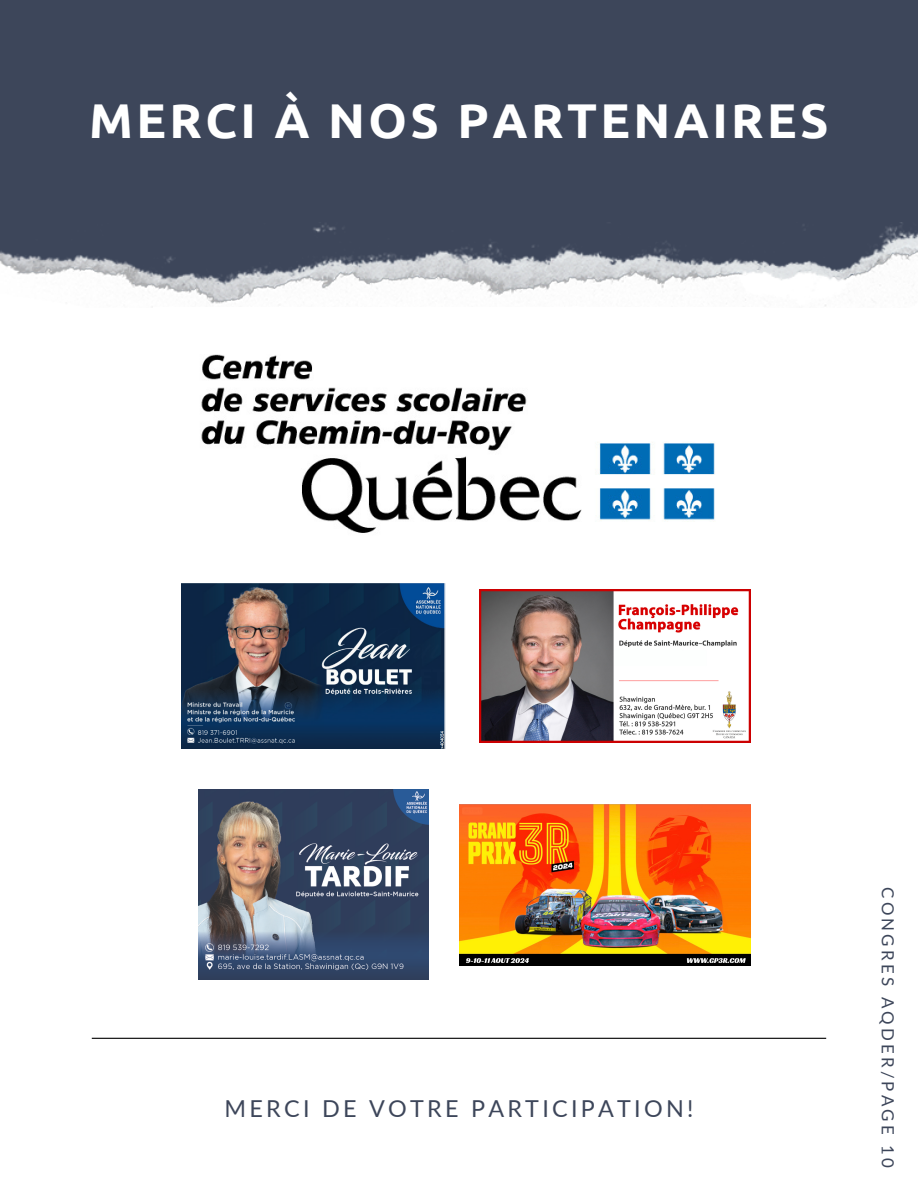
<style>
.page{position:relative;width:918px;height:1188px;background:#fff}
.page>*{position:absolute;margin:0;border:0;box-sizing:border-box;transform-origin:0 0}
.t1{font:700 48.9px "Ubuntu";letter-spacing:.07em;color:#fff}
.t2{font:23.4px "Lato";letter-spacing:.14em;color:#3d465a}
.t3{font:16.8px "Lato";letter-spacing:.19em;color:#3d465a}
</style>
<div class="page">
<div style="left:0;top:0;width:918px;height:295px;background:#3d465a"></div>
<img style="left:0;top:222px;width:918px;height:85px">
<hr style="left:92px;top:1038px;width:734px;height:1px;background:#000">
<img style="left:480px;top:590px;width:271px;height:153px">
<img style="left:199px;top:790px;width:229px;height:190px">
<img style="left:201px;top:354px;width:514px;height:179px">
<img style="left:181px;top:584px;width:265px;height:165px">
<img style="left:459px;top:805px;width:291px;height:160px">
<h1 class="t1" style="left:89px;top:92px;width:741px">MERCI À NOS PARTENAIRES</h1>
<p class="t2" style="left:225px;top:1094px;width:470px">MERCI DE VOTRE PARTICIPATION!</p>
<p class="t3" style="left:898px;top:887px;width:283px;rotate:90deg">CONGRES AQDER/PAGE 10</p>
</div>
